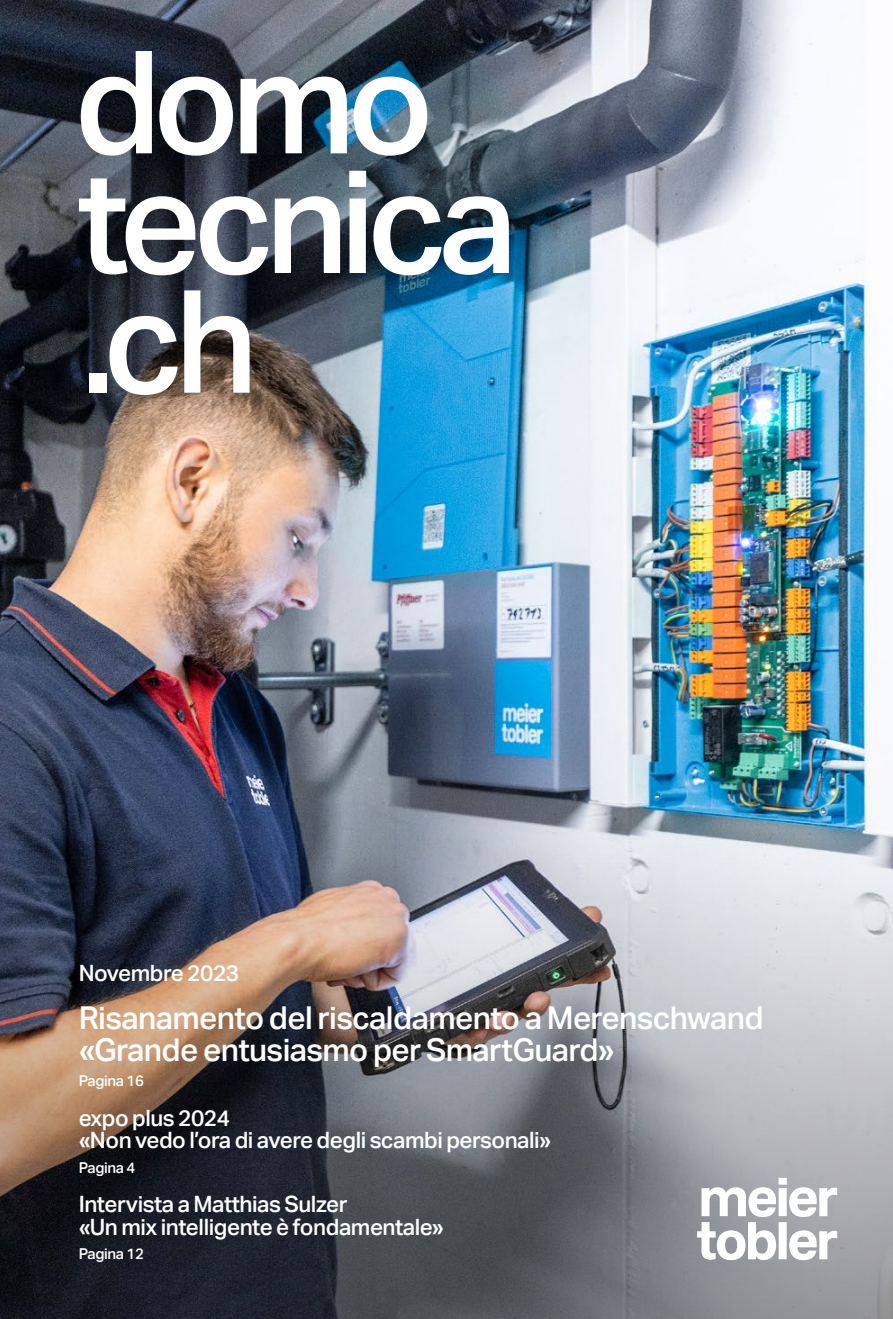
<style>
.page{position:relative;width:893px;height:1319px;background:#fff}
.page>*{position:absolute;margin:0;border:0;box-sizing:border-box;transform-origin:0 0}
._00_Randnotiz_Quote{font:500 143.1px "Aktiv Grotesk";letter-spacing:-.06em;color:#fff}
.Cover_Inhalt{font:500 31.5px/31.5px "Aktiv Grotesk";letter-spacing:-.02em;color:#fff}
.Cover_Inhalt-2{font:500 22.5px/22.5px "Aktiv Grotesk";letter-spacing:-.02em;color:#fff}
.Cover_Inhalt-3{font:500 15px "Aktiv Grotesk";letter-spacing:-.02em;color:#fff}
</style>
<div class="page">
<img style="left:0;top:0;width:893px;height:835px">
<svg style="left:0;top:835px;width:893px;height:483px;background:#77767a"></svg>
<svg style="left:697px;top:1177px;width:140px;height:82px"></svg>
<p class="_00_Randnotiz_Quote" style="left:74px;top:20px;width:362px">domo</p>
<p class="_00_Randnotiz_Quote" style="left:77px;top:140px;width:442px">tecnica</p>
<p class="_00_Randnotiz_Quote" style="left:82px;top:259px;width:178px">.ch</p>
<p class="Cover_Inhalt-2" style="left:79px;top:961px;width:162px">Novembre 2023</p>
<p class="Cover_Inhalt" style="left:79px;top:1002px;width:687px">Risanamento del riscaldamento a Merenschwand «Grande entusiasmo per SmartGuard»</p>
<p class="Cover_Inhalt-3" style="left:79px;top:1071px;width:67px">Pagina 16</p>
<p class="Cover_Inhalt-2" style="left:79px;top:1106px;width:474px">expo plus 2024<br>«Non vedo l’ora di avere degli scambi personali»</p>
<p class="Cover_Inhalt-3" style="left:79px;top:1158px;width:58px">Pagina 4</p>
<p class="Cover_Inhalt-2" style="left:79px;top:1192px;width:367px">Intervista a Matthias Sulzer<br>«Un mix intelligente è fondamentale»</p>
<p class="Cover_Inhalt-3" style="left:79px;top:1245px;width:67px">Pagina 12</p>
</div>
